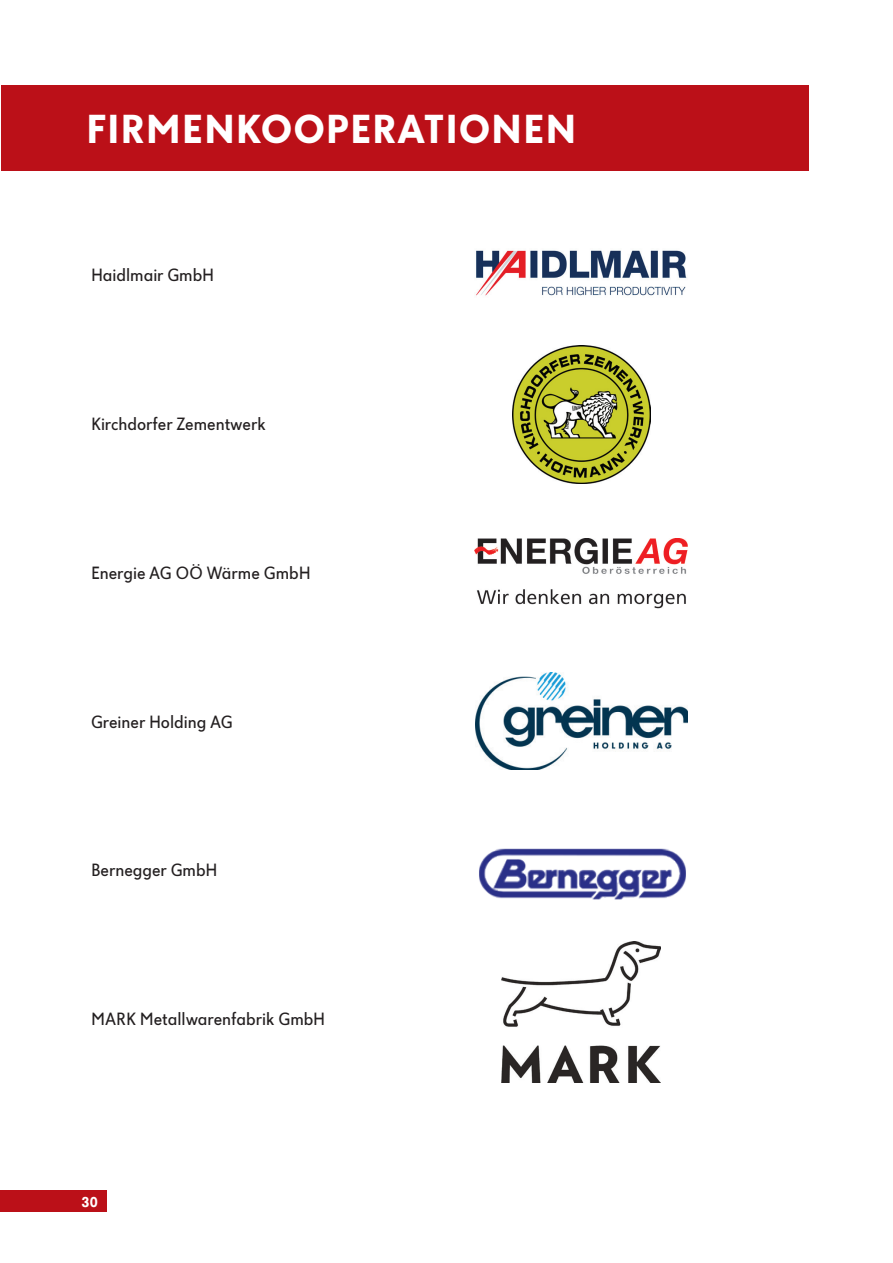
<style>
.page{position:relative;width:893px;height:1263px;background:#fff}
.page>*{position:absolute;margin:0;border:0;box-sizing:border-box;transform-origin:0 0}
.t1{font:700 42px "Dunant";letter-spacing:.035em;color:#fff}
.t2{font:18px "Dunant";color:#231f20}
.t3{font:700 15px "Dunant";color:#fff}
</style>
<div class="page">
<div style="left:0;top:1191px;width:106px;height:21px;background:#bb1018"></div>
<div style="left:1px;top:85px;width:808px;height:85px;background:#bb1018"></div>
<img style="left:476px;top:250px;width:211px;height:46px">
<img style="left:512px;top:345px;width:138px;height:138px">
<img style="left:475px;top:538px;width:212px;height:70px">
<img style="left:475px;top:672px;width:212px;height:97px">
<img style="left:502px;top:942px;width:158px;height:141px">
<img style="left:479px;top:848px;width:207px;height:52px">
<h1 class="t1" style="left:87px;top:105px;width:491px">FIRMENKOOPERATIONEN</h1>
<p class="t2" style="left:91px;top:265px;width:125px">Haidlmair GmbH</p>
<p class="t2" style="left:91px;top:414px;width:176px">Kirchdorfer Zementwerk</p>
<p class="t2" style="left:91px;top:563px;width:221px">Energie AG OÖ Wärme GmbH</p>
<p class="t2" style="left:91px;top:711px;width:143px">Greiner Holding AG</p>
<p class="t2" style="left:91px;top:860px;width:128px">Bernegger GmbH</p>
<p class="t2" style="left:91px;top:1009px;width:236px">MARK Metallwarenfabrik GmbH</p>
<p class="t3" style="left:82px;top:1193px;width:18px">30</p>
</div>
